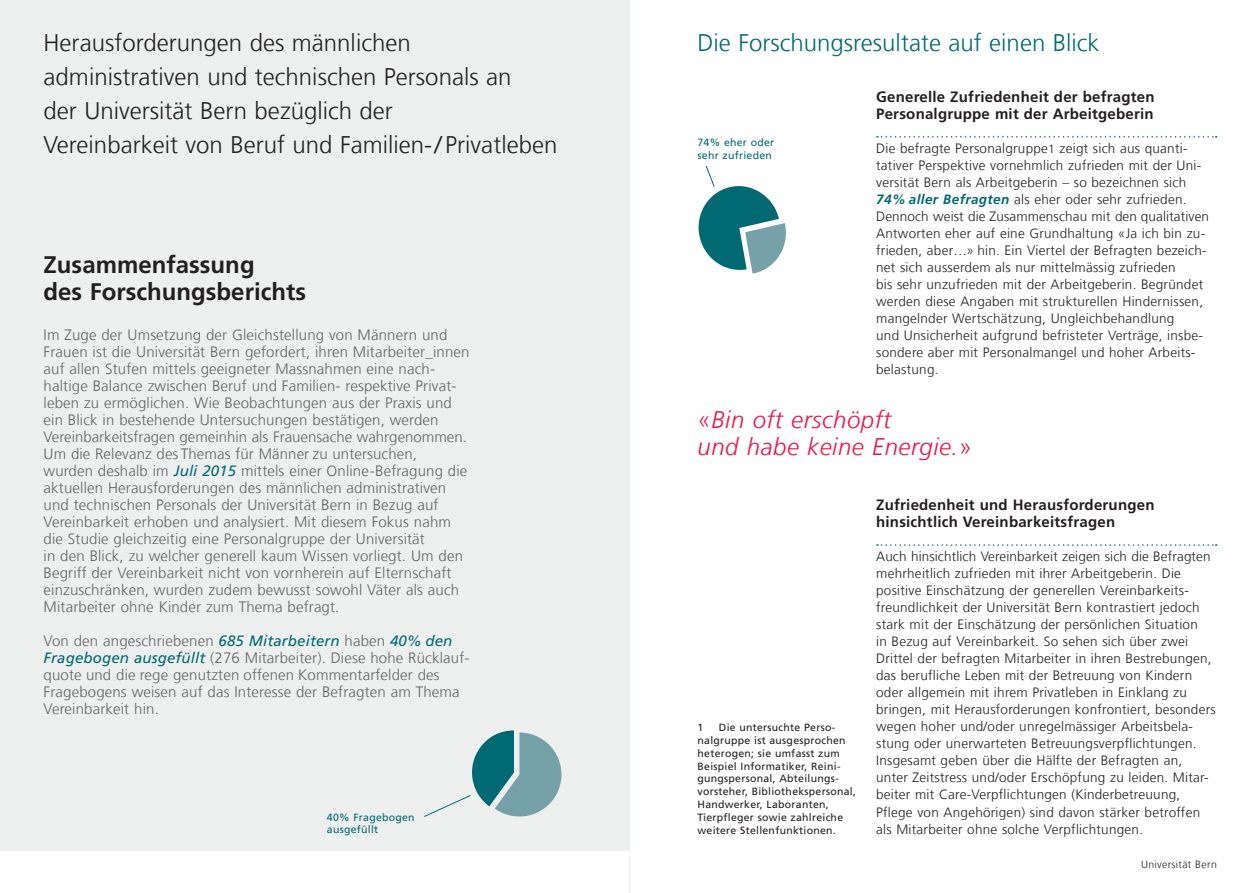
<style>
.page{position:relative;width:1259px;height:893px;background:#fff}
.page>*{position:absolute;margin:0;border:0;box-sizing:border-box;transform-origin:0 0}
.t1{font:300 24px/34px "Frutiger LT Com";color:#231f20}
.t2{font:italic 300 24px/27px "Frutiger LT Com";letter-spacing:.02em;color:#ed1748}
.t3{font:700 24px/27px "Frutiger LT Com";color:#231f20}
.t4{font:300 24px "Frutiger LT Com";color:#006971}
.t5{font:300 15px/17px "Frutiger LT Com";letter-spacing:.01em;color:#636366}
.t6{font:700 15px/17px "Frutiger LT Com";letter-spacing:.015em;color:#231f20}
.t7{font:300 13.5px/17px "Frutiger LT Com";letter-spacing:.02em;color:#231f20}
.t8{font:10.5px/12.8px "Frutiger LT Com";letter-spacing:.025em;color:#231f20}
.t9{font:10.5px/12.8px "Frutiger LT Com";letter-spacing:.025em;color:#006971}
.t10{font:300 10.5px "Frutiger LT Com";letter-spacing:.03em;color:#231f20}
.s1{font-size:12px}
.s2{font-weight:700;font-style:italic;color:#006971}
.s3{font-weight:400;font-style:italic;color:#006971}
.s4{font-style:normal}
</style>
<div class="page">
<hr style="left:629px;top:0;width:1px;height:893px;background:#f3eeee">
<div style="left:0;top:0;width:629px;height:850px;background:#eef0ef"></div>
<svg style="left:877px;top:136px;width:339px;height:2px"></svg>
<svg style="left:877px;top:544px;width:339px;height:2px"></svg>
<svg style="left:424px;top:730px;width:137px;height:87px"></svg>
<svg style="left:698px;top:165px;width:88px;height:109px"></svg>
<h1 class="t1" style="left:44px;top:26px;width:515px">Herausforderungen des männlichen administrativen und technischen Personals an<br>der Universität Bern bezüglich der<br>Vereinbarkeit von Beruf und Familien-/ Privatleben</h1>
<h1 class="t4" style="left:697px;top:29px;width:403px">Die Forschungsresultate auf einen Blick</h1>
<p class="t6" style="left:876px;top:88px;width:280px">Generelle Zufriedenheit der befragten<br>Personalgruppe mit der Arbeitgeberin</p>
<p class="t7" style="left:876px;top:140px;width:334px">Die befragte Personalgruppe<span class="s1">1</span> zeigt sich aus quanti&shy;tativer Perspektive vornehmlich zufrieden mit der Uni&shy;versität Bern als Arbeitgeberin – so bezeichnen sich <span class="s2">74% aller Befragten</span> als eher oder sehr zufrieden.<br>Dennoch weist die Zusammenschau mit den qualitativen Antworten eher auf eine Grundhaltung «Ja ich bin zu&shy;frieden, aber…» hin. Ein Viertel der Befragten bezeich&shy;net sich ausserdem als nur mittelmässig zufrieden<br>bis sehr unzufrieden mit der Arbeitgeberin. Begründet werden diese Angaben mit strukturellen Hindernissen, mangelnder Wertschätzung, Ungleichbehandlung<br>und Unsicherheit aufgrund befristeter Verträge, insbe&shy;sondere aber mit Personalmangel und hoher Arbeits&shy;belastung.</p>
<p class="t9" style="left:697px;top:136px;width:78px">74% eher oder sehr zufrieden</p>
<h1 class="t3" style="left:44px;top:251px;width:264px">Zusammenfassung<br>des Forschungsberichts</h1>
<p class="t5" style="left:44px;top:327px;width:427px">Im Zuge der Umsetzung der Gleichstellung von Männern und Frauen ist die Universität Bern gefordert, ihren Mitarbeiter_innen auf allen Stufen mittels geeigneter Massnahmen eine nach&shy;haltige Balance zwischen Beruf und Familien- respektive Privat&shy;leben zu ermöglichen. Wie Beobachtungen aus der Praxis und ein Blick in bestehende Untersuchungen bestätigen, werden Vereinbarkeitsfragen gemeinhin als Frauensache wahrgenommen.<br>Um die Relevanz des Themas für Männer zu untersuchen, wurden deshalb im <span class="s3">Juli 2015</span> mittels einer Online-Befragung die aktuellen Herausforderungen des männlichen administrativen und technischen Personals der Universität Bern in Bezug auf Vereinbarkeit erhoben und analysiert. Mit diesem Fokus nahm die Studie gleichzeitig eine Personalgruppe der Universität<br>in den Blick, zu welcher generell kaum Wissen vorliegt. Um den Begriff der Vereinbarkeit nicht von vornherein auf Elternschaft einzuschränken, wurden zudem bewusst sowohl Väter als auch Mitarbeiter ohne Kinder zum Thema befragt.</p>
<p class="t5" style="left:44px;top:633px;width:427px">Von den angeschriebenen <span class="s3">685 Mitarbeitern</span> haben <span class="s3">40% den Fragebogen ausgefüllt</span> (276 Mitarbeiter). Diese hohe Rücklauf&shy;quote und die rege genutzten offenen Kommentarfelder des Fragebogens weisen auf das Interesse der Befragten am Thema Vereinbarkeit hin.</p>
<h1 class="t2" style="left:697px;top:407px;width:276px"><span class="s4">«</span>Bin oft erschöpft<br>und habe keine Energie.<span class="s4">»</span></h1>
<p class="t6" style="left:876px;top:497px;width:280px">Zufriedenheit und Herausforderungen hinsichtlich Vereinbarkeitsfragen</p>
<p class="t7" style="left:876px;top:548px;width:341px">Auch hinsichtlich Vereinbarkeit zeigen sich die Befragten mehrheitlich zufrieden mit ihrer Arbeitgeberin. Die positive Einschätzung der generellen Vereinbarkeits&shy;freundlichkeit der Universität Bern kontrastiert jedoch stark mit der Einschätzung der persönlichen Situation<br>in Bezug auf Vereinbarkeit. So sehen sich über zwei Drittel der befragten Mitarbeiter in ihren Bestrebungen, das berufliche Leben mit der Betreuung von Kindern oder allgemein mit ihrem Privatleben in Einklang zu bringen, mit Herausforderungen konfrontiert, besonders wegen hoher und/oder unregelmässiger Arbeitsbela&shy;stung oder unerwarteten Betreuungsverpflichtungen.<br>Insgesamt geben über die Hälfte der Befragten an, unter Zeitstress und/oder Erschöpfung zu leiden. Mitar&shy;beiter mit Care-Verpflichtungen (Kinderbetreuung, Pflege von Angehörigen) sind davon stärker betroffen als Mitarbeiter ohne solche Verpflichtungen.</p>
<p class="t8" style="left:697px;top:721px;width:160px;text-indent:21px">Die untersuchte Perso&shy;nalgruppe ist ausgesprochen heterogen; sie umfasst zum<br>Beispiel Informatiker, Reini&shy;gungspersonal, Abteilungs&shy;vorsteher, Bibliothekspersonal,<br>Handwerker, Laboranten,<br>Tierpfleger sowie zahlreiche weitere Stellenfunktionen.</p>
<p class="t8" style="left:697px;top:721px;width:7px">1</p>
<p class="t9" style="left:327px;top:810px;width:89px">40% Fragebogen ausgefüllt</p>
<p class="t10" style="left:1141px;top:858px;width:77px">Universität Bern</p>
</div>
